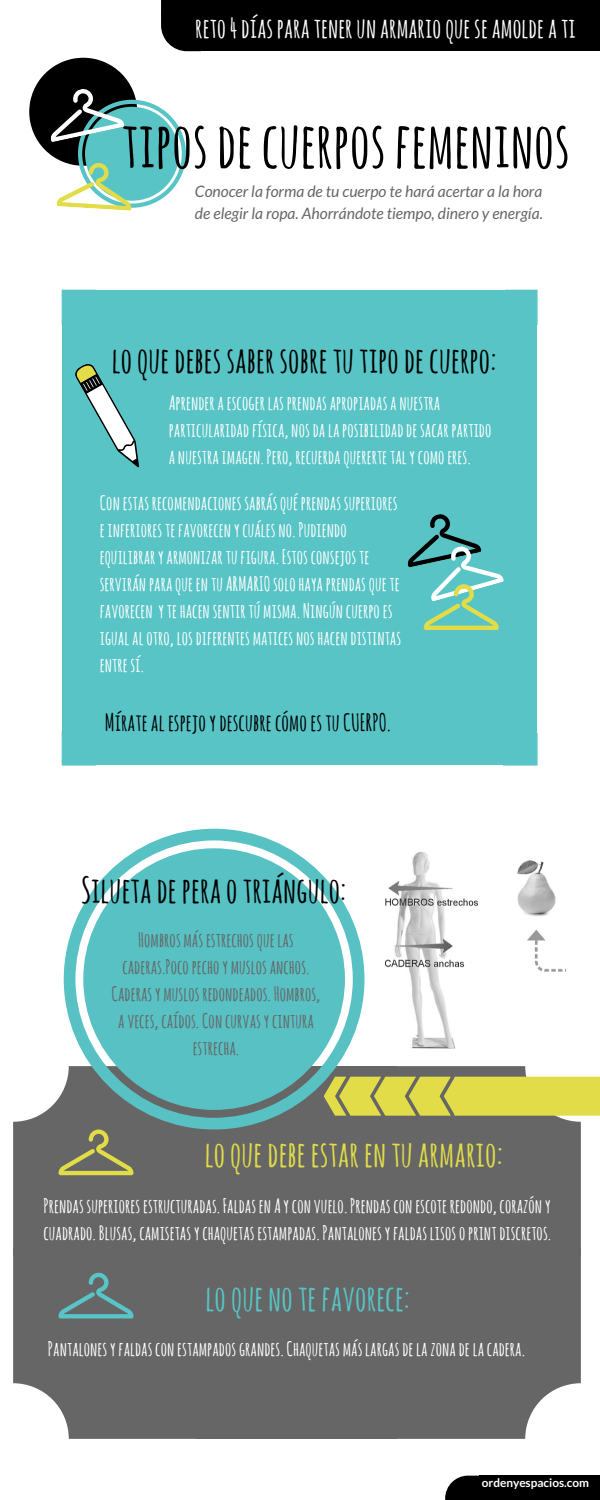
<style>
.page{position:relative;width:600px;height:1500px;background:#fff}
.page>*{position:absolute;margin:0;border:0;box-sizing:border-box;transform-origin:0 0}
.t1{font:700 62.9px "Amatic SC";color:#000}
.t2{font:700 35.4px "Amatic SC";color:#000}
.t3{font:700 35.4px "Amatic SC";color:#e1dc48}
.t4{font:700 35.4px "Amatic SC";color:#58c4c6}
.t5{font:700 27.5px "Amatic SC";color:#fff}
.t6{font:700 23.6px "Amatic SC";color:#000}
.t7{font:700 19.7px/27px "Amatic SC";color:#fff}
.t8{font:700 19.7px/27px "Amatic SC";color:#666;text-align:center}
.t9{font:italic 15.7px/21.8px "Lato";color:#666}
.t10{font:700 11.8px "Lato";color:#fff}
</style>
<div class="page">
<div style="left:13px;top:1089px;width:184px;height:160px;background:#666"></div>
<div style="left:197px;top:1066px;width:200px;height:190px;background:#666"></div>
<div style="left:391px;top:1066px;width:190px;height:183px;background:#666"></div>
<svg style="left:13px;top:1249px;width:184px;height:190px;background:#727272"></svg>
<div style="left:197px;top:1249px;width:200px;height:190px;background:#666"></div>
<div style="left:397px;top:1249px;width:184px;height:190px;background:#666"></div>
<div style="left:479px;top:1476px;width:121px;height:24px;background:#000"></div>
<svg style="left:445px;top:1476px;width:34px;height:24px"></svg>
<div style="left:85px;top:314px;width:428px;height:426px;background:#58c4c6"></div>
<div style="left:94px;top:732px;width:411px;height:37px;background:#58c4c6"></div>
<div style="left:94px;top:766px;width:411px;height:31px;background:#fff"></div>
<svg style="left:502px;top:733px;width:36px;height:33px"></svg>
<div style="left:58px;top:322px;width:37px;height:412px;background:#58c4c6"></div>
<div style="left:30px;top:322px;width:32px;height:410px;background:#fff"></div>
<svg style="left:58px;top:731px;width:39px;height:35px"></svg>
<div style="left:504px;top:322px;width:37px;height:411px;background:#58c4c6"></div>
<div style="left:538px;top:322px;width:31px;height:411px;background:#fff"></div>
<svg style="left:505px;top:289px;width:33px;height:36px"></svg>
<div style="left:94px;top:286px;width:411px;height:37px;background:#58c4c6"></div>
<div style="left:94px;top:258px;width:411px;height:32px;background:#fff"></div>
<svg style="left:61px;top:289px;width:35px;height:36px"></svg>
<img style="left:364px;top:852px;width:199px;height:196px">
<svg style="left:64px;top:829px;width:300px;height:301px"></svg>
<div style="left:83px;top:848px;width:262px;height:262px;background:#57c1c4;border-radius:50%"></div>
<div style="left:200px;top:0;width:400px;height:16px;background:#000"></div>
<div style="left:200px;top:14px;width:400px;height:37px;background:#000"></div>
<svg style="left:161px;top:0;width:39px;height:51px;background:#121212"></svg>
<svg style="left:58px;top:1273px;width:75px;height:45px;background:#627c7c"></svg>
<svg style="left:58px;top:1130px;width:75px;height:45px;background:#83825e"></svg>
<svg style="left:75px;top:364px;width:64px;height:104px"></svg>
<svg style="left:324px;top:1077px;width:276px;height:38px;background:#d7d24a"></svg>
<svg style="left:407px;top:514px;width:97px;height:116px"></svg>
<svg style="left:29px;top:58px;width:157px;height:153px"></svg>
<h3 class="t5" style="left:195px;top:10px;width:382px">reto4días paratenerunarmarioque seamoldeati</h3>
<h1 class="t1" style="left:122px;top:104px;width:450px">tiposde cuerpos femeninos</h1>
<p class="t9" style="left:195px;top:180px;width:350px">Conocer la forma de tu cuerpo te hará acertar a la hora de elegir la ropa. Ahorrándote tiempo, dinero y energía.</p>
<h2 class="t2" style="left:112px;top:337px;width:386px">loquedebes saber sobre tutipode cuerpo:</h2>
<p class="t7" style="left:169px;top:389px;width:324px">Aprenderaescoger las prendasapropiadasanuestra particularidadfísica,nosdalaposibilidadde sacar partido anuestraimagen. Pero, recuerdaquererte tal ycomoeres.</p>
<p class="t7" style="left:100px;top:489px;width:303px">Conestas recomendaciones sabrásqué prendas superiores e inferiores te favorecenycuálesno. Pudiendo equilibrar yarmonizar tufigura. Estos consejos te serviránparaque entuARMARIOsolohayaprendasque te favorecen ytehacensentir tú misma.Ningúncuerpoes igualalotro, losdiferentes maticesnoshacendistintas entre sí.</p>
<p class="t6" style="left:105px;top:707px;width:287px">Mírateal espejoydescubre cómoes tuCUERPO.</p>
<h2 class="t2" style="left:81px;top:867px;width:267px">Siluetade peraotriángulo:</h2>
<p class="t8" style="left:112px;top:926px;width:210px">Hombros más estrechosque las caderas.Pocopechoy muslosanchos.<br>Caderasy muslos redondeados.Hombros, aveces, caídos.Concurvasycintura estrecha.</p>
<h2 class="t3" style="left:205px;top:1131px;width:300px">loquedebe estar entuarmario:</h2>
<p class="t7" style="left:43px;top:1192px;width:509px">Prendas superiores estructuradas. Faldas enAyconvuelo. Prendas conescote redondo, corazóny cuadrado.Blusas, camisetasychaquetas estampadas. Pantalonesyfaldas lisosoprintdiscretos.</p>
<h2 class="t4" style="left:205px;top:1275px;width:206px">loquenote favorece:</h2>
<p class="t7" style="left:48px;top:1335px;width:479px">Pantalonesyfaldas conestampadosgrandes.Chaquetas más largasde lazonade lacadera.</p>
<p class="t10" style="left:482px;top:1475px;width:109px">ordenyespacios.com</p>
</div>
